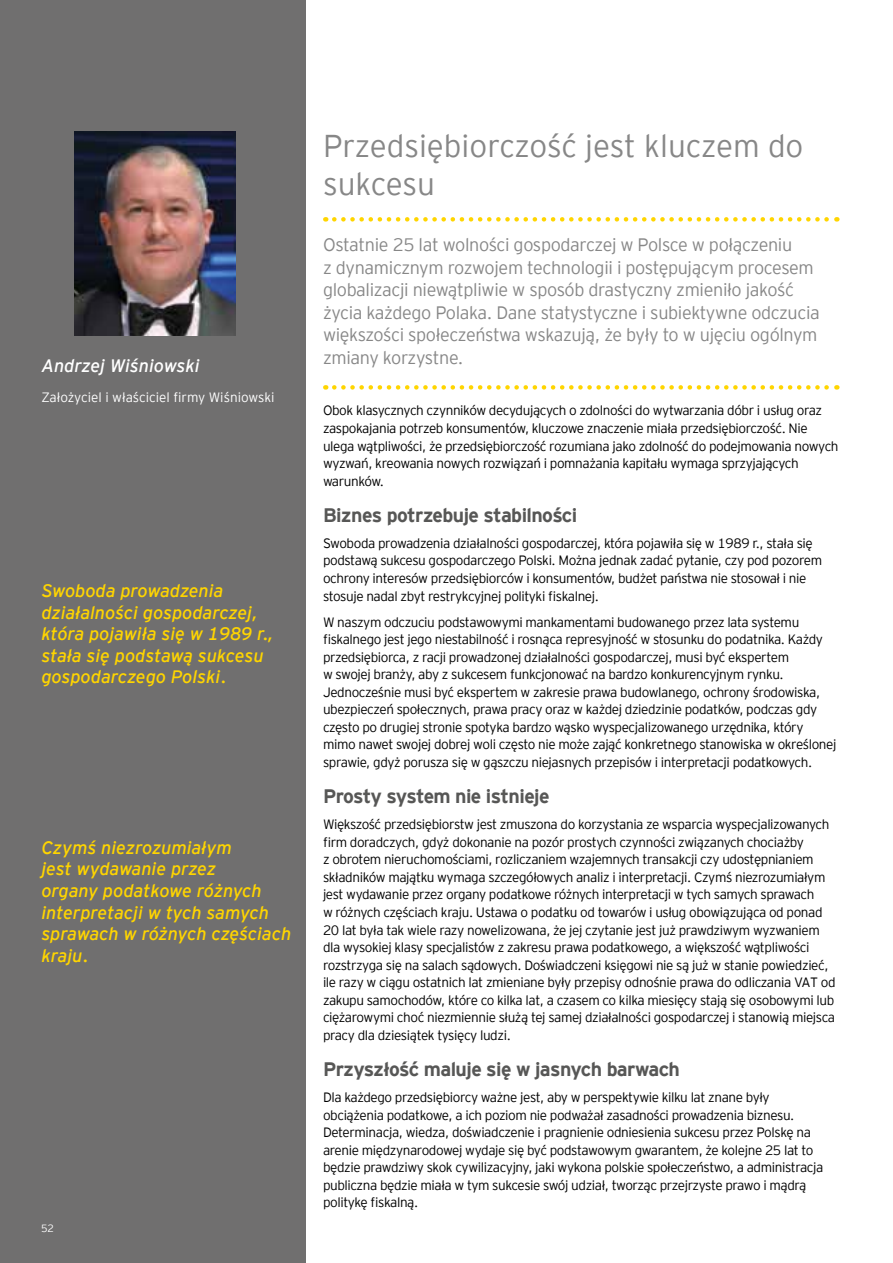
<style>
.page{position:relative;width:893px;height:1263px;background:#fff}
.page>*{position:absolute;margin:0;border:0;box-sizing:border-box;transform-origin:0 0}
.t1{font:300 31.5px/37.8px "EY Interstate";color:#878787}
.t2{font:700 19.5px "EY Interstate";letter-spacing:-.03em;color:#575756}
.t3{font:300 18px/22.5px "EY Interstate";letter-spacing:-.02em;color:#878787}
.t4{font:italic 18px/21.6px "EY Interstate";color:#ffd500}
.t5{font:italic 18px "EY Interstate";color:#fff}
.t6{font:300 13.5px/17.5px "EY Interstate";letter-spacing:-.03em;color:#000}
.t7{font:300 13.5px "EY Interstate";color:#fff}
.t8{font:300 10.5px "EY Interstate";color:#fff}
</style>
<div class="page">
<div style="left:0;top:0;width:305px;height:1263px;background:#706f6f"></div>
<svg style="left:334px;top:217px;width:503px;height:5px"></svg>
<svg style="left:334px;top:385px;width:503px;height:5px"></svg>
<img style="left:74px;top:132px;width:162px;height:204px">
<h3 class="t5" style="left:41px;top:352px;width:160px">Andrzej Wiśniowski</h3>
<p class="t7" style="left:41px;top:387px;width:235px">Założyciel i właściciel firmy Wiśniowski</p>
<h3 class="t4" style="left:41px;top:579px;width:234px">Swoboda prowadzenia działalności gospodarczej, która pojawiła się w 1989 r., stała się podstawą sukcesu gospodarczego Polski.</h3>
<h3 class="t4" style="left:41px;top:835px;width:251px">Czymś niezrozumiałym<br>jest wydawanie przez<br>organy podatkowe różnych interpretacji w tych samych sprawach w różnych częściach kraju.</h3>
<p class="t8" style="left:41px;top:1221px;width:14px">52</p>
<h1 class="t1" style="left:323px;top:125px;width:482px">Przedsiębiorczość jest kluczem do sukcesu</h1>
<p class="t3" style="left:323px;top:233px;width:498px">Ostatnie 25 lat wolności gospodarczej w Polsce w połączeniu<br>z dynamicznym rozwojem technologii i postępującym procesem globalizacji niewątpliwie w sposób drastyczny zmieniło jakość życia każdego Polaka. Dane statystyczne i subiektywne odczucia większości społeczeństwa wskazują, że były to w ujęciu ogólnym zmiany korzystne.</p>
<p class="t6" style="left:323px;top:401px;width:517px">Obok klasycznych czynników decydujących o zdolności do wytwarzania dóbr i usług oraz zaspokajania potrzeb konsumentów, kluczowe znaczenie miała przedsiębiorczość. Nie ulega wątpliwości, że przedsiębiorczość rozumiana jako zdolność do podejmowania nowych wyzwań, kreowania nowych rozwiązań i pomnażania kapitału wymaga sprzyjających warunków.</p>
<h2 class="t2" style="left:323px;top:501px;width:256px">Biznes potrzebuje stabilności</h2>
<p class="t6" style="left:323px;top:533px;width:501px">Swoboda prowadzenia działalności gospodarczej, która pojawiła się w 1989 r., stała się podstawą sukcesu gospodarczego Polski. Można jednak zadać pytanie, czy pod pozorem ochrony interesów przedsiębiorców i konsumentów, budżet państwa nie stosował i nie stosuje nadal zbyt restrykcyjnej polityki fiskalnej.</p>
<p class="t6" style="left:323px;top:612px;width:515px">W naszym odczuciu podstawowymi mankamentami budowanego przez lata systemu fiskalnego jest jego niestabilność i rosnąca represyjność w stosunku do podatnika. Każdy przedsiębiorca, z racji prowadzonej działalności gospodarczej, musi być ekspertem<br>w swojej branży, aby z sukcesem funkcjonować na bardzo konkurencyjnym rynku.<br>Jednocześnie musi być ekspertem w zakresie prawa budowlanego, ochrony środowiska, ubezpieczeń społecznych, prawa pracy oraz w każdej dziedzinie podatków, podczas gdy często po drugiej stronie spotyka bardzo wąsko wyspecjalizowanego urzędnika, który mimo nawet swojej dobrej woli często nie może zająć konkretnego stanowiska w określonej sprawie, gdyż porusza się w gąszczu niejasnych przepisów i interpretacji podatkowych.</p>
<h2 class="t2" style="left:323px;top:782px;width:228px">Prosty system nie istnieje</h2>
<p class="t6" style="left:323px;top:815px;width:514px">Większość przedsiębiorstw jest zmuszona do korzystania ze wsparcia wyspecjalizowanych firm doradczych, gdyż dokonanie na pozór prostych czynności związanych chociażby<br>z obrotem nieruchomościami, rozliczaniem wzajemnych transakcji czy udostępnianiem składników majątku wymaga szczegółowych analiz i interpretacji. Czymś niezrozumiałym jest wydawanie przez organy podatkowe różnych interpretacji w tych samych sprawach<br>w różnych częściach kraju. Ustawa o podatku od towarów i usług obowiązująca od ponad 20 lat była tak wiele razy nowelizowana, że jej czytanie jest już prawdziwym wyzwaniem dla wysokiej klasy specjalistów z zakresu prawa podatkowego, a większość wątpliwości rozstrzyga się na salach sądowych. Doświadczeni księgowi nie są już w stanie powiedzieć, ile razy w ciągu ostatnich lat zmieniane były przepisy odnośnie prawa do odliczania VAT od zakupu samochodów, które co kilka lat, a czasem co kilka miesięcy stają się osobowymi lub ciężarowymi choć niezmiennie służą tej samej działalności gospodarczej i stanowią miejsca pracy dla dziesiątek tysięcy ludzi.</p>
<h2 class="t2" style="left:323px;top:1055px;width:358px">Przyszłość maluje się w jasnych barwach</h2>
<p class="t6" style="left:323px;top:1088px;width:502px">Dla każdego przedsiębiorcy ważne jest, aby w perspektywie kilku lat znane były obciążenia podatkowe, a ich poziom nie podważał zasadności prowadzenia biznesu.<br>Determinacja, wiedza, doświadczenie i pragnienie odniesienia sukcesu przez Polskę na arenie międzynarodowej wydaje się być podstawowym gwarantem, że kolejne 25 lat to będzie prawdziwy skok cywilizacyjny, jaki wykona polskie społeczeństwo, a administracja publiczna będzie miała w tym sukcesie swój udział, tworząc przejrzyste prawo i mądrą politykę fiskalną.</p>
</div>
